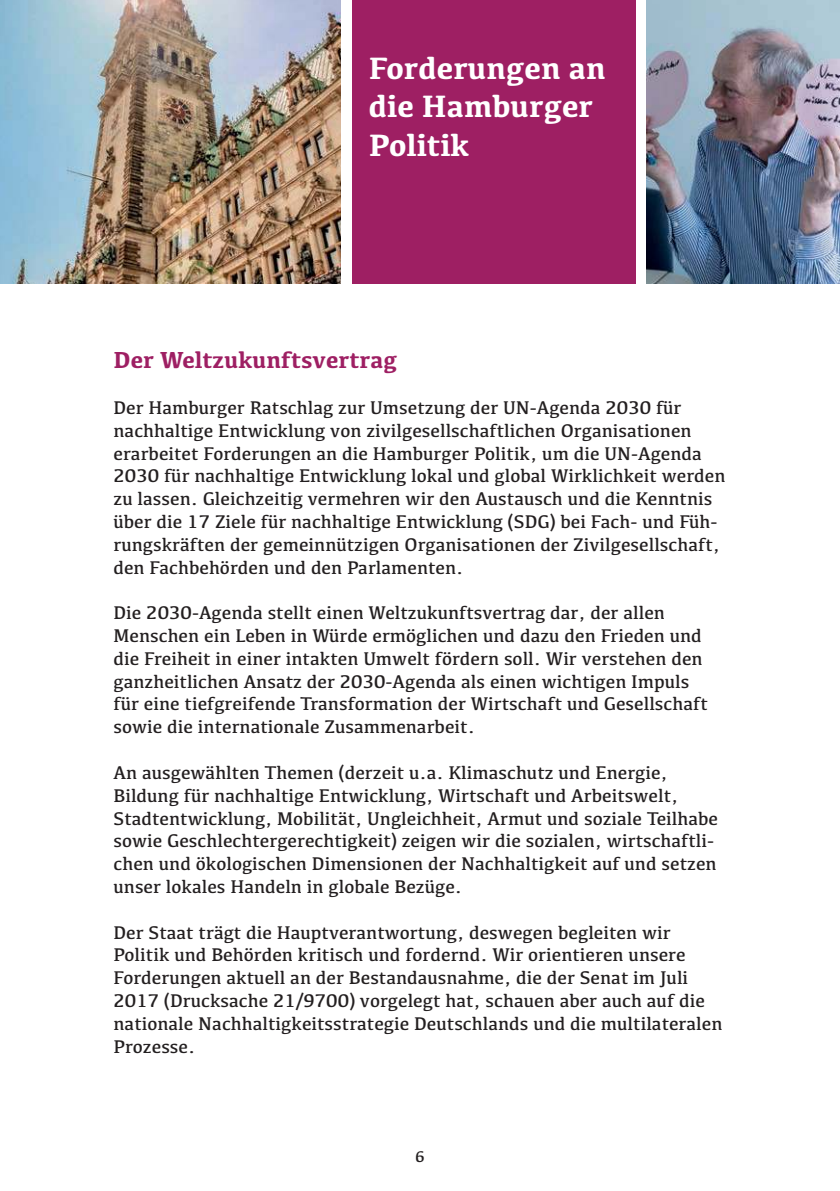
<style>
.page{position:relative;width:840px;height:1191px;background:#fff}
.page>*{position:absolute;margin:0;border:0;box-sizing:border-box;transform-origin:0 0}
.t1{font:700 32px/38.4px "Kefa";color:#fff}
.t2{font:700 24px "Kefa";color:#9e1f63}
.t3{font:19px/22.8px "Kefa";color:#231f20}
.t4{font:16px "Kefa";color:#231f20}
</style>
<div class="page">
<div style="left:351px;top:0;width:284px;height:283px;background:#9e1f63"></div>
<img style="left:646px;top:0;width:193px;height:284px">
<img style="left:0;top:0;width:340px;height:283px">
<h1 class="t1" style="left:369px;top:51px;width:238px">Forderungen an die Hamburger<br>Politik</h1>
<p class="t2" style="left:113px;top:350px;width:285px">Der Weltzukunftsvertrag</p>
<p class="t3" style="left:113px;top:397px;width:613px">Der Hamburger Ratschlag zur Umsetzung der UN-Agenda 2030 für nachhaltige Entwicklung von zivilgesellschaftlichen Organisationen erarbeitet Forderungen an die Hamburger Politik, um die UN-Agenda 2030 für nachhaltige Entwicklung lokal und global Wirklichkeit werden zu lassen. Gleichzeitig vermehren wir den Austausch und die Kenntnis über die 17 Ziele für nachhaltige Entwicklung (SDG) bei Fach- und Füh&shy;rungskräften der gemeinnützigen Organisationen der Zivilgesellschaft, den Fachbehörden und den Parlamenten.</p>
<p class="t3" style="left:113px;top:602px;width:595px">Die 2030-Agenda stellt einen Weltzukunftsvertrag dar, der allen Menschen ein Leben in Würde ermöglichen und dazu den Frieden und die Freiheit in einer intakten Umwelt fördern soll. Wir verstehen den ganzheitlichen Ansatz der 2030-Agenda als einen wichtigen Impuls für eine tiefgreifende Transformation der Wirtschaft und Gesellschaft sowie die internationale Zusammenarbeit.</p>
<p class="t3" style="left:113px;top:761px;width:606px">An ausgewählten Themen (derzeit u.a. Klimaschutz und Energie, Bildung für nachhaltige Entwicklung, Wirtschaft und Arbeitswelt, Stadtentwicklung, Mobilität, Ungleichheit, Armut und soziale Teilhabe sowie Geschlechtergerechtigkeit) zeigen wir die sozialen, wirtschaftli&shy;chen und ökologischen Dimensionen der Nachhaltigkeit auf und setzen unser lokales Handeln in globale Bezüge.</p>
<p class="t3" style="left:113px;top:921px;width:610px">Der Staat trägt die Hauptverantwortung, deswegen begleiten wir Politik und Behörden kritisch und fordernd. Wir orientieren unsere Forderungen aktuell an der Bestandausnahme, die der Senat im Juli 2017 (Drucksache 21/9700) vorgelegt hat, schauen aber auch auf die nationale Nachhaltigkeitsstrategie Deutschlands und die multilateralen Prozesse.</p>
<p class="t4" style="left:415px;top:1149px;width:11px">6</p>
</div>
